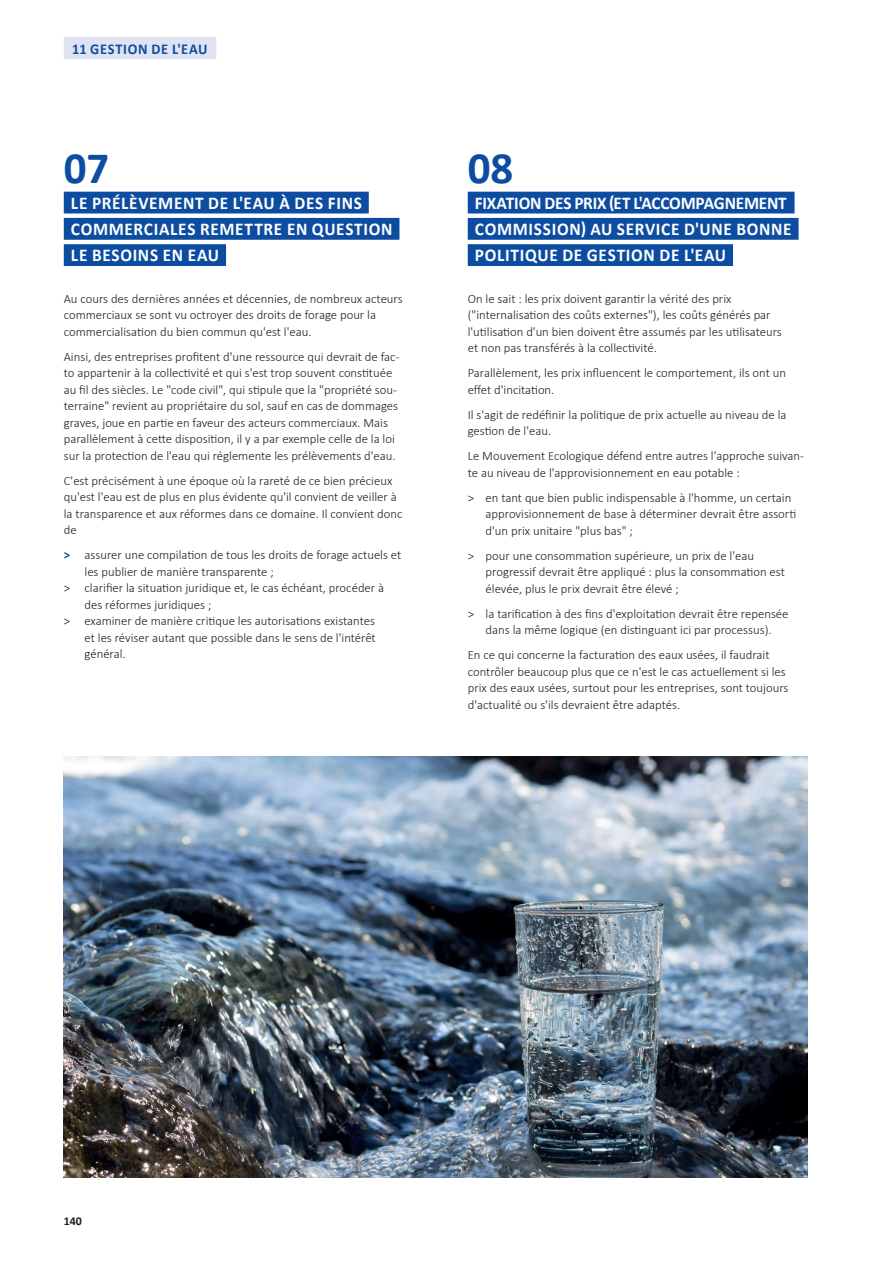
<style>
.page{position:relative;width:893px;height:1263px;background:#fff}
.page>*{position:absolute;margin:0;border:0;box-sizing:border-box;transform-origin:0 0}
.t1{font:700 45px "Calibri";color:#0d4da1}
.t2{font:700 18px/26.2px "Calibri";letter-spacing:.04em;color:#fff;scale:.96 1}
.t3{font:700 15px "Calibri";letter-spacing:.045em;color:#0d4da1;scale:.96 1}
.t4{font:300 12.75px/16.5px "Calibri";color:#231f20}
.t5{font:700 12px "Calibri";color:#231f20}
.s1{font-weight:700;color:#0d4da1}
</style>
<div class="page">
<div style="left:64px;top:37px;width:152px;height:22px;background:#e0e4f2"></div>
<div style="left:64px;top:192px;width:305px;height:21px;background:#0d4da1"></div>
<div style="left:64px;top:218px;width:335px;height:22px;background:#0d4da1"></div>
<div style="left:64px;top:244px;width:162px;height:22px;background:#0d4da1"></div>
<div style="left:468px;top:192px;width:327px;height:21px;background:#0d4da1"></div>
<div style="left:468px;top:218px;width:331px;height:22px;background:#0d4da1"></div>
<div style="left:468px;top:244px;width:265px;height:22px;background:#0d4da1"></div>
<img style="left:64px;top:757px;width:744px;height:421px">
<p class="t3" style="left:72px;top:38px;width:142px">11 GESTION DE L'EAU</p>
<h1 class="t1" style="left:64px;top:136px;width:47px">07</h1>
<h2 class="t2" style="left:71px;top:189px;width:336px">LE PRÉLÈVEMENT DE L'EAU À DES FINS<br>COMMERCIALES REMETTRE EN QUESTION<br>LE BESOINS EN EAU</h2>
<p class="t4" style="left:64px;top:290px;width:340px">Au cours des dernières années et décennies, de nombreux acteurs commerciaux se sont vu octroyer des droits de forage pour la commercialisation du bien commun qu'est l'eau.</p>
<p class="t4" style="left:64px;top:348px;width:337px">Ainsi, des entreprises profitent d'une ressource qui devrait de fac&shy;to appartenir à la collectivité et qui s'est trop souvent constituée au fil des siècles. Le "code civil", qui stipule que la "propriété sou&shy;terraine" revient au propriétaire du sol, sauf en cas de dommages graves, joue en partie en faveur des acteurs commerciaux. Mais parallèlement à cette disposition, il y a par exemple celle de la loi sur la protection de l'eau qui réglemente les prélèvements d'eau.</p>
<p class="t4" style="left:64px;top:472px;width:340px">C'est précisément à une époque où la rareté de ce bien précieux qu'est l'eau est de plus en plus évidente qu'il convient de veiller à la transparence et aux réformes dans ce domaine. Il convient donc de</p>
<p class="t4" style="left:64px;top:547px;width:339px"><span class="s1">&gt;</span> assurer une compilation de tous les droits de forage actuels et</p>
<p class="t4" style="left:85px;top:563px;width:191px">les publier de manière transparente ;</p>
<p class="t4" style="left:64px;top:580px;width:322px">&gt; clarifier la situation juridique et, le cas échéant, procéder à</p>
<p class="t4" style="left:85px;top:596px;width:128px">des réformes juridiques ;</p>
<p class="t4" style="left:64px;top:613px;width:313px">&gt; examiner de manière critique les autorisations existantes</p>
<p class="t4" style="left:85px;top:629px;width:293px">et les réviser autant que possible dans le sens de l'intérêt</p>
<p class="t4" style="left:85px;top:646px;width:43px">général.</p>
<h1 class="t1" style="left:468px;top:136px;width:47px">08</h1>
<h2 class="t2" style="left:475px;top:189px;width:331px">FIXATION DES PRIX (ET L'ACCOMPAGNEMENT<br>COMMISSION) AU SERVICE D'UNE BONNE<br>POLITIQUE DE GESTION DE L'EAU</h2>
<p class="t4" style="left:468px;top:290px;width:316px">On le sait : les prix doivent garantir la vérité des prix ("internalisation des coûts externes"), les coûts générés par l'utilisation d'un bien doivent être assumés par les utilisateurs et non pas transférés à la collectivité.</p>
<p class="t4" style="left:468px;top:365px;width:320px">Parallèlement, les prix influencent le comportement, ils ont un effet d'incitation.</p>
<p class="t4" style="left:468px;top:406px;width:320px">Il s'agit de redéfinir la politique de prix actuelle au niveau de la gestion de l'eau.</p>
<p class="t4" style="left:468px;top:448px;width:338px">Le Mouvement Ecologique défend entre autres l'approche suivan&shy;te au niveau de l'approvisionnement en eau potable :</p>
<p class="t4" style="left:486px;top:489px;width:312px;text-indent:-18px">&gt; en tant que bien public indispensable à l'homme, un certain approvisionnement de base à déterminer devrait être assorti d'un prix unitaire "plus bas" ;</p>
<p class="t4" style="left:486px;top:547px;width:301px;text-indent:-18px">&gt; pour une consommation supérieure, un prix de l'eau progressif devrait être appliqué : plus la consommation est élevée, plus le prix devrait être élevé ;</p>
<p class="t4" style="left:468px;top:605px;width:322px;text-align:center">&gt; la tarification à des fins d'exploitation devrait être repensée dans la même logique (en distinguant ici par processus).</p>
<p class="t4" style="left:468px;top:647px;width:322px">En ce qui concerne la facturation des eaux usées, il faudrait contrôler beaucoup plus que ce n'est le cas actuellement si les prix des eaux usées, surtout pour les entreprises, sont toujours d'actualité ou s'ils devraient être adaptés.</p>
<p class="t5" style="left:64px;top:1212px;width:20px">140</p>
</div>
